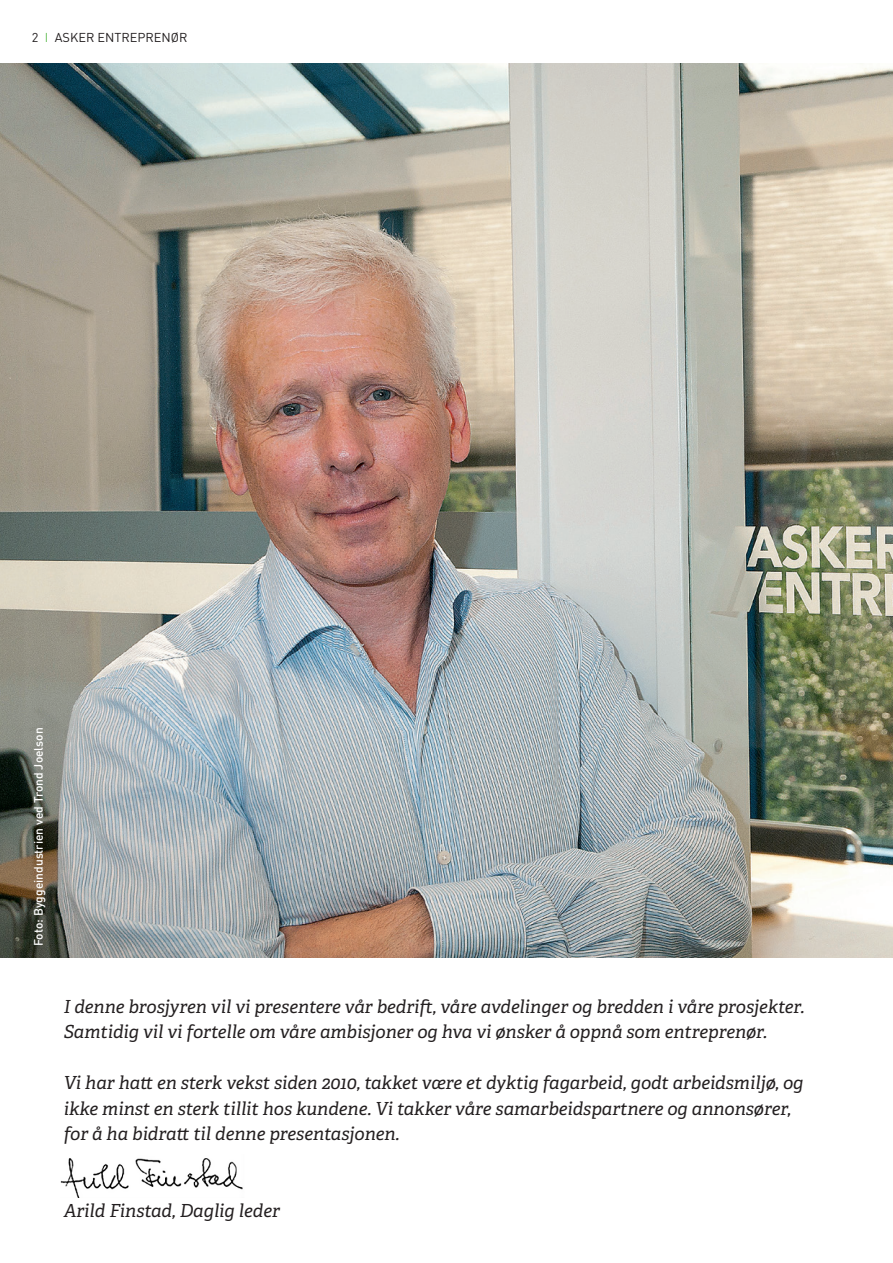
<style>
.page{position:relative;width:893px;height:1263px;background:#fff}
.page>*{position:absolute;margin:0;border:0;box-sizing:border-box;transform-origin:0 0}
.t1{font:italic 18px/25.5px "Adelle PE";color:#231f20}
.t2{font:12.75px "DIN";color:#231f20}
.t3{font:500 12px "DIN";color:#fff}
.s1{color:#62bc54}
</style>
<div class="page">
<img style="left:0;top:64px;width:893px;height:894px">
<img style="left:60px;top:1158px;width:183px;height:39px">
<p class="t2" style="left:32px;top:30px;width:157px">2 <span class="s1">I</span> ASKER ENTREPRENØR</p>
<p class="t3" style="left:31px;top:946px;width:220px;rotate:-90deg">Foto: Byggeindustrien ved Trond Joelson</p>
<p class="t1" style="left:64px;top:993px;width:742px">I denne brosjyren vil vi presentere vår bedrift, våre avdelinger og bredden i våre prosjekter.</p>
<p class="t1" style="left:64px;top:1018px;width:705px">Samtidig vil vi fortelle om våre ambisjoner og hva vi ønsker å oppnå som entreprenør.</p>
<p class="t1" style="left:64px;top:1069px;width:741px">Vi har hatt en sterk vekst siden 2010, takket være et dyktig fagarbeid, godt arbeidsmiljø, og ikke minst en sterk tillit hos kundene. Vi takker våre samarbeidspartnere og annonsører, for å ha bidratt til denne presentasjonen.</p>
<p class="t1" style="left:64px;top:1197px;width:218px">Arild Finstad, Daglig leder</p>
</div>
